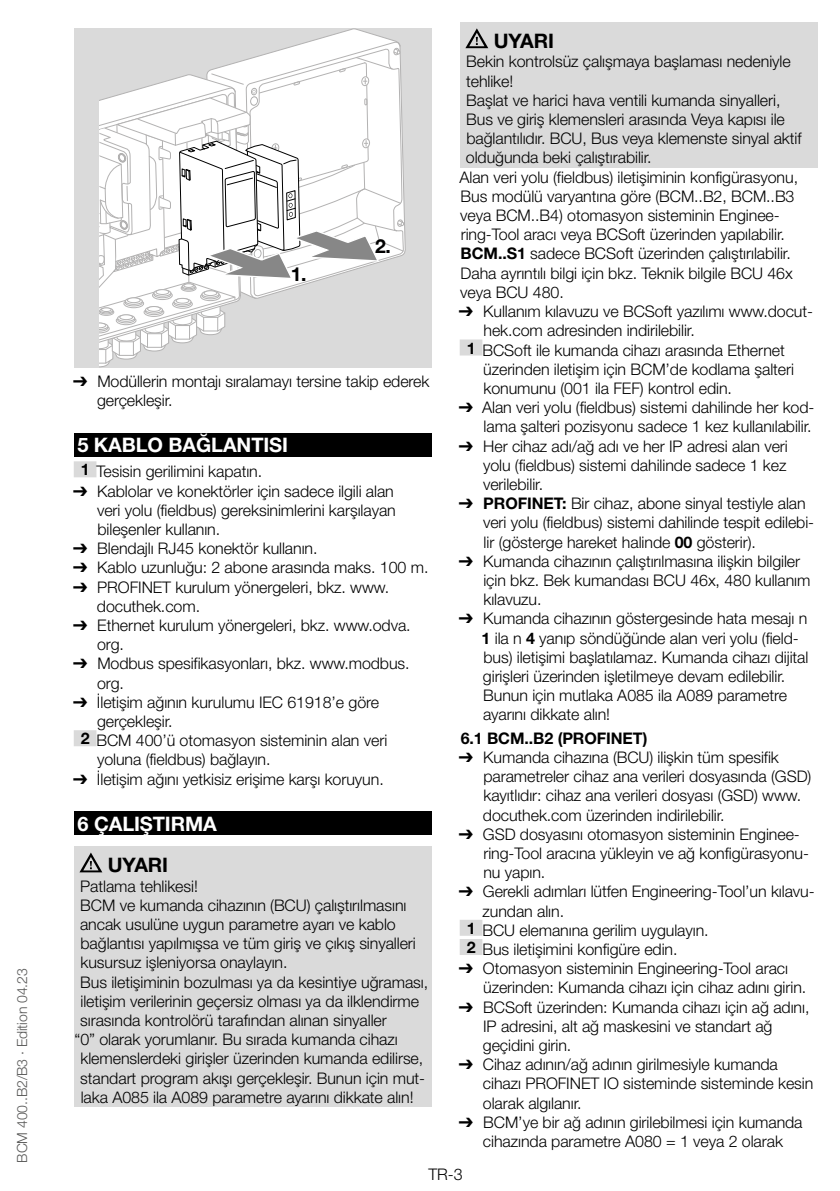
<style>
.page{position:relative;width:840px;height:1191px;background:#fff}
.page>*{position:absolute;margin:0;border:0;box-sizing:border-box;transform-origin:0 0}
.t1{font:700 20px "Helvetica Neue LT Pro";letter-spacing:-.005em;color:#fff}
.t2{font:700 20px "Helvetica Neue LT Pro";letter-spacing:-.005em;color:#000}
.t3{font:700 19.4px "Helvetica Neue LT Pro";color:#000}
.t4{font:300 16px/19.2px "Helvetica Neue LT Pro";letter-spacing:-.005em;color:#000}
.t5{font:700 16px "Helvetica Neue LT Pro";letter-spacing:-.005em;color:#000}
.t6{font:300 14px "Helvetica Neue LT Pro";letter-spacing:-.005em;color:#575756}
.s1{font-family:"Arial Unicode MS";font-weight:400}
.s2{font-weight:700}
</style>
<div class="page">
<div style="left:74px;top:432px;width:357px;height:24px;background:#000"></div>
<div style="left:74px;top:461px;width:22px;height:16px;background:#dadada"></div>
<div style="left:74px;top:730px;width:22px;height:16px;background:#dadada"></div>
<div style="left:74px;top:811px;width:357px;height:24px;background:#000"></div>
<div style="left:74px;top:846px;width:357px;height:32px;background:#dadada"></div>
<div style="left:74px;top:874px;width:357px;height:22px;background:#dadada"></div>
<div style="left:74px;top:893px;width:357px;height:80px;background:#dadada"></div>
<div style="left:74px;top:970px;width:357px;height:137px;background:#dadada"></div>
<div style="left:74px;top:28px;width:357px;height:339px;background:#dadada"></div>
<svg style="left:99px;top:28px;width:305px;height:339px"></svg>
<svg style="left:79px;top:852px;width:23px;height:20px"></svg>
<div style="left:459px;top:23px;width:357px;height:31px;background:#dadada"></div>
<div style="left:459px;top:50px;width:357px;height:41px;background:#dadada"></div>
<div style="left:459px;top:89px;width:357px;height:79px;background:#dadada"></div>
<div style="left:459px;top:339px;width:23px;height:16px;background:#dadada"></div>
<div style="left:459px;top:919px;width:23px;height:16px;background:#dadada"></div>
<div style="left:459px;top:939px;width:23px;height:16px;background:#dadada"></div>
<svg style="left:465px;top:28px;width:23px;height:20px"></svg>
<p class="t6" style="left:13px;top:1162px;width:196px;rotate:-90deg">BCM 400..B2/B3 · Edition 04.23</p>
<p class="t3" style="left:290px;top:262px;width:17px">1.</p>
<p class="t3" style="left:375px;top:234px;width:17px">2.</p>
<p class="t4" style="left:97px;top:371px;width:334px;text-indent:-24px"><span class="s1">➔</span> Modüllerin montajı sıralamayı tersine takip ederek gerçekleşir.</p>
<p class="t1" style="left:77px;top:432px;width:212px">5 KABLO BAĞLANTISI</p>
<p class="t4" style="left:81px;top:462px;width:183px"><span class="s2">1</span> Tesisin gerilimini kapatın.</p>
<p class="t4" style="left:97px;top:481px;width:300px;text-indent:-24px"><span class="s1">➔</span> Kablolar ve konektörler için sadece ilgili alan veri yolu (fieldbus) gereksinimlerini karşılayan bileşenler kullanın.</p>
<p class="t4" style="left:73px;top:538px;width:246px"><span class="s1">➔</span> Blendajlı RJ45 konektör kullanın.</p>
<p class="t4" style="left:73px;top:558px;width:357px"><span class="s1">➔</span> Kablo uzunluğu: 2 abone arasında maks. 100 m.</p>
<p class="t4" style="left:97px;top:577px;width:293px;text-indent:-24px"><span class="s1">➔</span> PROFINET kurulum yönergeleri, bkz. www. docuthek.com.</p>
<p class="t4" style="left:97px;top:615px;width:315px;text-indent:-24px"><span class="s1">➔</span> Ethernet kurulum yönergeleri, bkz. www.odva. org.</p>
<p class="t4" style="left:97px;top:654px;width:314px;text-indent:-24px"><span class="s1">➔</span> Modbus spesifikasyonları, bkz. www.modbus. org.</p>
<p class="t4" style="left:73px;top:692px;width:307px"><span class="s1">➔</span> İletişim ağının kurulumu IEC 61918’e göre</p>
<p class="t4" style="left:97px;top:711px;width:77px">gerçekleşir.</p>
<p class="t4" style="left:81px;top:730px;width:308px"><span class="s2">2</span> BCM 400’ü otomasyon sisteminin alan veri</p>
<p class="t4" style="left:97px;top:750px;width:175px">yoluna (fieldbus) bağlayın.</p>
<p class="t4" style="left:73px;top:769px;width:312px"><span class="s1">➔</span> İletişim ağını yetkisiz erişime karşı koruyun.</p>
<p class="t1" style="left:77px;top:811px;width:141px">6 ÇALIŞTIRMA</p>
<p class="t2" style="left:108px;top:853px;width:62px">UYARI</p>
<p class="t4" style="left:80px;top:876px;width:119px">Patlama tehlikesi!</p>
<p class="t4" style="left:80px;top:895px;width:327px">BCM ve kumanda cihazının (BCU) çalıştırılmasını</p>
<p class="t4" style="left:80px;top:914px;width:317px">ancak usulüne uygun parametre ayarı ve kablo</p>
<p class="t4" style="left:80px;top:933px;width:337px">bağlantısı yapılmışsa ve tüm giriş ve çıkış sinyalleri</p>
<p class="t4" style="left:80px;top:952px;width:208px">kusursuz işleniyorsa onaylayın.</p>
<p class="t4" style="left:80px;top:972px;width:349px">Bus iletişiminin bozulması ya da kesintiye uğraması,</p>
<p class="t4" style="left:80px;top:991px;width:340px">iletişim verilerinin geçersiz olması ya da ilklendirme</p>
<p class="t4" style="left:80px;top:1010px;width:308px">sırasında kontrolörü tarafından alınan sinyaller</p>
<p class="t4" style="left:74px;top:1029px;width:324px">“0” olarak yorumlanır. Bu sırada kumanda cihazı</p>
<p class="t4" style="left:80px;top:1048px;width:344px">klemenslerdeki girişler üzerinden kumanda edilirse,</p>
<p class="t4" style="left:80px;top:1068px;width:346px">standart program akışı gerçekleşir. Bunun için mut-</p>
<p class="t4" style="left:81px;top:1087px;width:334px">laka A085 ila A089 parametre ayarını dikkate alın!</p>
<p class="t2" style="left:493px;top:29px;width:62px">UYARI</p>
<p class="t4" style="left:466px;top:52px;width:326px">Bekin kontrolsüz çalışmaya başlaması nedeniyle</p>
<p class="t4" style="left:466px;top:71px;width:49px">tehlike!</p>
<p class="t4" style="left:466px;top:90px;width:315px">Başlat ve harici hava ventili kumanda sinyalleri,</p>
<p class="t4" style="left:466px;top:109px;width:320px">Bus ve giriş klemensleri arasında Veya kapısı ile</p>
<p class="t4" style="left:466px;top:129px;width:336px">bağlantılıdır. BCU, Bus veya klemenste sinyal aktif</p>
<p class="t4" style="left:465px;top:148px;width:187px">olduğunda beki çalıştırabilir.</p>
<p class="t4" style="left:459px;top:167px;width:340px">Alan veri yolu (fieldbus) iletişiminin konfigürasyonu,</p>
<p class="t4" style="left:460px;top:186px;width:335px">Bus modülü varyantına göre (BCM..B2, BCM..B3</p>
<p class="t4" style="left:460px;top:205px;width:321px">veya BCM..B4) otomasyon sisteminin Enginee-</p>
<p class="t4" style="left:460px;top:225px;width:325px">ring-Tool aracı veya BCSoft üzerinden yapılabilir.</p>
<p class="t4" style="left:460px;top:244px;width:331px"><span class="s2">BCM..S1</span> sadece BCSoft üzerinden çalıştırılabilir.</p>
<p class="t4" style="left:460px;top:263px;width:333px">Daha ayrıntılı bilgi için bkz. Teknik bilgile BCU 46x</p>
<p class="t4" style="left:460px;top:282px;width:105px">veya BCU 480.</p>
<p class="t4" style="left:458px;top:301px;width:355px"><span class="s1">➔</span> Kullanım kılavuzu ve BCSoft yazılımı www.docut-</p>
<p class="t4" style="left:483px;top:321px;width:213px">hek.com adresinden indirilebilir.</p>
<p class="t4" style="left:466px;top:340px;width:319px"><span class="s2">1</span> BCSoft ile kumanda cihazı arasında Ethernet</p>
<p class="t4" style="left:483px;top:359px;width:312px">üzerinden iletişim için BCM’de kodlama şalteri</p>
<p class="t4" style="left:483px;top:378px;width:250px">konumunu (001 ila FEF) kontrol edin.</p>
<p class="t4" style="left:458px;top:397px;width:357px;text-align:right"><span class="s1">➔</span> Alan veri yolu (fieldbus) sistemi dahilinde her kod&shy;lama şalteri pozisyonu sadece 1 kez kullanılabilir.</p>
<p class="t4" style="left:482px;top:436px;width:306px;text-align:justify;text-indent:-24px"><span class="s1">➔</span> Her cihaz adı/ağ adı ve her IP adresi alan veri yolu (fieldbus) sistemi dahilinde sadece 1 kez verilebilir.</p>
<p class="t4" style="left:482px;top:493px;width:332px;text-indent:-24px"><span class="s1">➔</span> <span class="s2">PROFINET:</span> Bir cihaz, abone sinyal testiyle alan veri yolu (fieldbus) sistemi dahilinde tespit edilebi&shy;lir (gösterge hareket halinde <span class="s2">00</span> gösterir).</p>
<p class="t4" style="left:483px;top:551px;width:328px;text-indent:-24px"><span class="s1">➔</span> Kumanda cihazının çalıştırılmasına ilişkin bilgiler için bkz. Bek kumandası BCU 46x, 480 kullanım kılavuzu.</p>
<p class="t4" style="left:481px;top:609px;width:328px;text-indent:-23px"><span class="s1">➔</span> Kumanda cihazının göstergesinde hata mesajı n <span class="s2">1</span> ila n <span class="s2">4</span> yanıp söndüğünde alan veri yolu (field&shy;bus) iletişimi başlatılamaz. Kumanda cihazı dijital girişleri üzerinden işletilmeye devam edilebilir.<br>Bunun için mutlaka A085 ila A089 parametre ayarını dikkate alın!</p>
<p class="t5" style="left:460px;top:728px;width:188px">6.1 BCM..B2 (PROFINET)</p>
<p class="t4" style="left:482px;top:747px;width:330px;text-indent:-24px"><span class="s1">➔</span> Kumanda cihazına (BCU) ilişkin tüm spesifik parametreler cihaz ana verileri dosyasında (GSD) kayıtlıdır: cihaz ana verileri dosyası (GSD) www. docuthek.com üzerinden indirilebilir.</p>
<p class="t4" style="left:483px;top:824px;width:327px;text-indent:-24px"><span class="s1">➔</span> GSD dosyasını otomasyon sisteminin Enginee&shy;ring-Tool aracına yükleyin ve ağ konfigürasyonu&shy;nu yapın.</p>
<p class="t4" style="left:458px;top:881px;width:357px"><span class="s1">➔</span> Gerekli adımları lütfen Engineering-Tool’un kılavu-</p>
<p class="t4" style="left:482px;top:901px;width:83px">zundan alın.</p>
<p class="t4" style="left:466px;top:920px;width:243px"><span class="s2">1</span> BCU elemanına gerilim uygulayın.</p>
<p class="t4" style="left:466px;top:939px;width:212px"><span class="s2">2</span> Bus iletişimini konfigüre edin.</p>
<p class="t4" style="left:483px;top:958px;width:324px;text-indent:-24px"><span class="s1">➔</span> Otomasyon sisteminin Engineering-Tool aracı üzerinden: Kumanda cihazı için cihaz adını girin.</p>
<p class="t4" style="left:482px;top:997px;width:328px;text-indent:-24px"><span class="s1">➔</span> BCSoft üzerinden: Kumanda cihazı için ağ adını,<br>IP adresini, alt ağ maskesini ve standart ağ geçidini girin.</p>
<p class="t4" style="left:482px;top:1054px;width:332px;text-indent:-24px"><span class="s1">➔</span> Cihaz adının/ağ adının girilmesiyle kumanda cihazı PROFINET IO sisteminde sisteminde kesin olarak algılanır.</p>
<p class="t4" style="left:458px;top:1112px;width:345px;text-align:center"><span class="s1">➔</span> BCM’ye bir ağ adının girilebilmesi için kumanda cihazında parametre A080 = 1 veya 2 olarak</p>
<p class="t4" style="left:428px;top:1164px;width:36px">TR-3</p>
</div>
